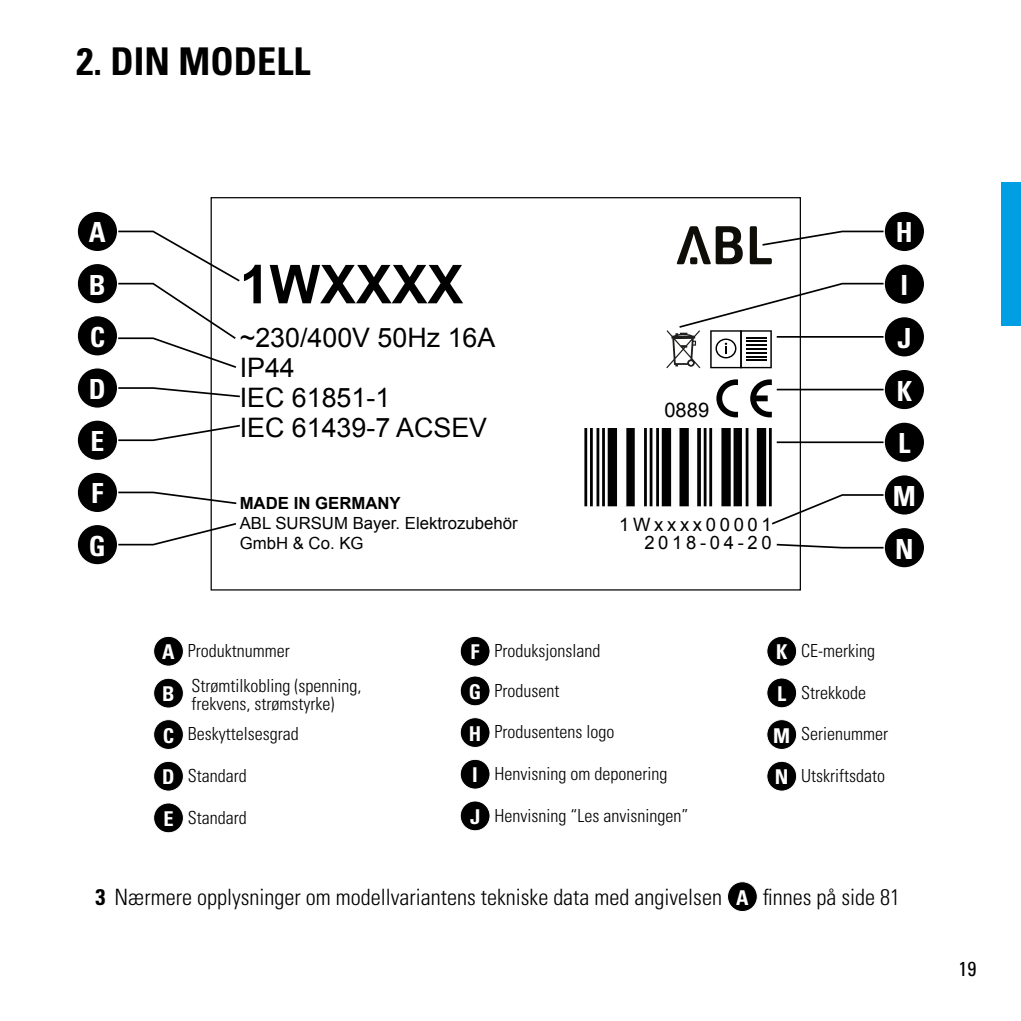
<style>
.page{position:relative;width:1021px;height:1021px;background:#fff}
.page>*{position:absolute;margin:0;border:0;box-sizing:border-box;transform-origin:0 0}
.t1{font:700 53.55px "Arial";color:#000}
.t2{font:700 condensed 38.25px "Univers";color:#000}
.t3{font:700 condensed 27.68px/52.6px "Univers";color:#fff}
.t4{font:26.78px/30.2px "Arial";color:#000}
.t5{font:300 condensed 22.5px "Univers";color:#000}
.t6{font:condensed 20.25px "Univers";color:#000}
.t7{font:20.03px "Arial";color:#000}
.t8{font:18.45px/18.4px "Arial";letter-spacing:.2em;color:#000;text-align:right}
.t9{font:300 condensed 18px/18px "Univers";color:#000;text-align:center}
.t10{font:16.65px/20px "Arial";color:#000}
.t11{font:700 16.65px "Arial";color:#000}
.t12{font:14.62px "Helvetica";color:#000}
.s1{font-weight:700;font-size:20.47px;color:#fff}
.s2{font-weight:700}
</style>
<div class="page">
<div style="left:727px;top:881px;width:30px;height:30px;background:#000;border-radius:50%"></div>
<div style="left:727px;top:881px;width:30px;height:31px;border:1px solid #fff;border-radius:50%"></div>
<div style="left:154px;top:636px;width:29px;height:30px;background:#000;border-radius:50%"></div>
<div style="left:153px;top:636px;width:31px;height:30px;border:1px solid #fff;border-radius:50%"></div>
<div style="left:460px;top:676px;width:30px;height:29px;background:#000;border-radius:50%"></div>
<div style="left:460px;top:675px;width:30px;height:31px;border:1px solid #fff;border-radius:50%"></div>
<div style="left:766px;top:719px;width:30px;height:30px;background:#000;border-radius:50%"></div>
<div style="left:766px;top:719px;width:31px;height:31px;border:1px solid #fff;border-radius:50%"></div>
<div style="left:154px;top:678px;width:29px;height:30px;background:#000;border-radius:50%"></div>
<div style="left:153px;top:677px;width:31px;height:31px;border:1px solid #fff;border-radius:50%"></div>
<div style="left:460px;top:717px;width:30px;height:30px;background:#000;border-radius:50%"></div>
<div style="left:460px;top:717px;width:30px;height:31px;border:1px solid #fff;border-radius:50%"></div>
<div style="left:766px;top:761px;width:30px;height:30px;background:#000;border-radius:50%"></div>
<div style="left:766px;top:760px;width:31px;height:31px;border:1px solid #fff;border-radius:50%"></div>
<div style="left:154px;top:719px;width:29px;height:30px;background:#000;border-radius:50%"></div>
<div style="left:153px;top:719px;width:31px;height:31px;border:1px solid #fff;border-radius:50%"></div>
<div style="left:460px;top:759px;width:30px;height:30px;background:#000;border-radius:50%"></div>
<div style="left:460px;top:758px;width:30px;height:31px;border:1px solid #fff;border-radius:50%"></div>
<div style="left:154px;top:761px;width:29px;height:30px;background:#000;border-radius:50%"></div>
<div style="left:153px;top:760px;width:31px;height:31px;border:1px solid #fff;border-radius:50%"></div>
<div style="left:460px;top:801px;width:30px;height:29px;background:#000;border-radius:50%"></div>
<div style="left:460px;top:800px;width:30px;height:31px;border:1px solid #fff;border-radius:50%"></div>
<div style="left:154px;top:803px;width:29px;height:29px;background:#000;border-radius:50%"></div>
<div style="left:153px;top:802px;width:31px;height:31px;border:1px solid #fff;border-radius:50%"></div>
<div style="left:766px;top:636px;width:30px;height:30px;background:#000;border-radius:50%"></div>
<div style="left:766px;top:636px;width:31px;height:30px;border:1px solid #fff;border-radius:50%"></div>
<div style="left:460px;top:636px;width:30px;height:30px;background:#000;border-radius:50%"></div>
<div style="left:460px;top:636px;width:30px;height:30px;border:1px solid #fff;border-radius:50%"></div>
<div style="left:766px;top:678px;width:30px;height:29px;background:#000;border-radius:50%"></div>
<div style="left:766px;top:677px;width:31px;height:31px;border:1px solid #fff;border-radius:50%"></div>
<svg style="left:676px;top:226px;width:67px;height:38px"></svg>
<svg style="left:716px;top:379px;width:22px;height:38px"></svg>
<svg style="left:750px;top:379px;width:21px;height:38px"></svg>
<img style="left:584px;top:428px;width:187px;height:78px">
<svg style="left:118px;top:230px;width:122px;height:139px"></svg>
<svg style="left:118px;top:386px;width:122px;height:12px"></svg>
<svg style="left:118px;top:423px;width:122px;height:19px"></svg>
<svg style="left:118px;top:491px;width:119px;height:14px"></svg>
<svg style="left:118px;top:521px;width:118px;height:25px"></svg>
<svg style="left:749px;top:226px;width:134px;height:38px"></svg>
<svg style="left:666px;top:282px;width:217px;height:86px"></svg>
<hr style="left:776px;top:336px;width:128px;height:2px;background:#000">
<hr style="left:776px;top:389px;width:128px;height:1px;background:#000">
<hr style="left:776px;top:441px;width:128px;height:2px;background:#000">
<svg style="left:770px;top:493px;width:113px;height:33px"></svg>
<svg style="left:776px;top:543px;width:107px;height:6px"></svg>
<div style="left:884px;top:211px;width:40px;height:41px;background:#000;border-radius:50%"></div>
<div style="left:883px;top:210px;width:42px;height:42px;border:1px solid #fff;border-radius:50%"></div>
<div style="left:884px;top:316px;width:40px;height:41px;background:#000;border-radius:50%"></div>
<div style="left:883px;top:316px;width:42px;height:42px;border:1px solid #fff;border-radius:50%"></div>
<div style="left:884px;top:369px;width:40px;height:41px;background:#000;border-radius:50%"></div>
<div style="left:883px;top:369px;width:42px;height:41px;border:1px solid #fff;border-radius:50%"></div>
<div style="left:884px;top:422px;width:40px;height:40px;background:#000;border-radius:50%"></div>
<div style="left:883px;top:421px;width:42px;height:42px;border:1px solid #fff;border-radius:50%"></div>
<div style="left:884px;top:475px;width:40px;height:40px;background:#000;border-radius:50%"></div>
<div style="left:883px;top:474px;width:42px;height:42px;border:1px solid #fff;border-radius:50%"></div>
<div style="left:884px;top:264px;width:40px;height:40px;background:#000;border-radius:50%"></div>
<div style="left:883px;top:263px;width:42px;height:42px;border:1px solid #fff;border-radius:50%"></div>
<div style="left:884px;top:527px;width:40px;height:41px;background:#000;border-radius:50%"></div>
<div style="left:883px;top:527px;width:42px;height:41px;border:1px solid #fff;border-radius:50%"></div>
<div style="left:77px;top:211px;width:41px;height:41px;background:#000;border-radius:50%"></div>
<div style="left:77px;top:210px;width:41px;height:42px;border:1px solid #fff;border-radius:50%"></div>
<div style="left:77px;top:263px;width:41px;height:41px;background:#000;border-radius:50%"></div>
<div style="left:77px;top:263px;width:41px;height:41px;border:1px solid #fff;border-radius:50%"></div>
<div style="left:77px;top:368px;width:41px;height:40px;background:#000;border-radius:50%"></div>
<div style="left:77px;top:367px;width:41px;height:42px;border:1px solid #fff;border-radius:50%"></div>
<div style="left:77px;top:472px;width:41px;height:40px;background:#000;border-radius:50%"></div>
<div style="left:77px;top:471px;width:41px;height:42px;border:1px solid #fff;border-radius:50%"></div>
<div style="left:77px;top:315px;width:41px;height:41px;background:#000;border-radius:50%"></div>
<div style="left:77px;top:315px;width:41px;height:42px;border:1px solid #fff;border-radius:50%"></div>
<div style="left:77px;top:420px;width:41px;height:40px;background:#000;border-radius:50%"></div>
<div style="left:77px;top:419px;width:41px;height:42px;border:1px solid #fff;border-radius:50%"></div>
<div style="left:77px;top:524px;width:41px;height:41px;background:#000;border-radius:50%"></div>
<div style="left:77px;top:524px;width:41px;height:41px;border:1px solid #fff;border-radius:50%"></div>
<div style="left:1001px;top:182px;width:19px;height:143px;background:#009fe3"></div>
<h2 class="t2" style="left:77px;top:38px;width:235px">2. DIN MODELL</h2>
<h3 class="t3" style="left:89px;top:206px;width:18px">A<br>B</h3>
<h3 class="t3" style="left:90px;top:310px;width:17px">C</h3>
<h3 class="t3" style="left:89px;top:363px;width:18px">D</h3>
<h3 class="t3" style="left:90px;top:415px;width:15px">E</h3>
<h3 class="t3" style="left:91px;top:467px;width:14px">F</h3>
<h3 class="t3" style="left:89px;top:519px;width:18px">G</h3>
<h1 class="t1" style="left:240px;top:249px;width:225px">1WXXXX</h1>
<h3 class="t4" style="left:240px;top:322px;width:257px">~230/400V 50Hz 16A<br>IP44<br>IEC 61851-1<br>IEC 61439-7 ACSEV</h3>
<p class="t12" style="left:289px;top:330px;width:11px">A</p>
<p class="t11" style="left:240px;top:492px;width:163px">MADE IN GERMANY</p>
<p class="t10" style="left:240px;top:513px;width:279px">ABL SURSUM Bayer. Elektrozubehör<br>GmbH &amp; Co. KG</p>
<p class="t7" style="left:664px;top:397px;width:46px">0889</p>
<p class="t8" style="left:619px;top:515px;width:154px">1Wxxxx00001<br>2018-04-20</p>
<h3 class="t3" style="left:895px;top:206px;width:18px">H</h3>
<h3 class="t3" style="left:900px;top:259px;width:9px">I</h3>
<h3 class="t3" style="left:892px;top:311px;width:25px">J<br>K<br>L<br>M</h3>
<h3 class="t3" style="left:895px;top:522px;width:20px">N</h3>
<p class="t9" style="left:162px;top:641px;width:129px"><span class="s1">A</span> Produktnummer</p>
<p class="t9" style="left:162px;top:676px;width:201px"><span class="s1">B</span> Strømtilkobling (spenning, frekvens, strømstyrke)</p>
<p class="t9" style="left:470px;top:641px;width:131px"><span class="s1">F</span> Produksjonsland</p>
<p class="t9" style="left:776px;top:641px;width:101px"><span class="s1">K</span> CE-merking</p>
<p class="t9" style="left:777px;top:683px;width:90px"><span class="s1">L</span> Strekkode</p>
<p class="t9" style="left:469px;top:681px;width:92px"><span class="s1">G</span> Produsent</p>
<p class="t9" style="left:469px;top:723px;width:147px"><span class="s1">H</span> Produsentens logo</p>
<p class="t9" style="left:163px;top:725px;width:138px"><span class="s1">C</span> Beskyttelsesgrad</p>
<p class="t9" style="left:162px;top:766px;width:86px"><span class="s1">D</span> Standard</p>
<p class="t9" style="left:472px;top:764px;width:197px"><span class="s1">I</span> Henvisning om deponering</p>
<p class="t9" style="left:163px;top:808px;width:85px"><span class="s1">E</span> Standard</p>
<p class="t9" style="left:470px;top:806px;width:220px"><span class="s1">J</span> Henvisning “Les anvisningen”</p>
<p class="t9" style="left:773px;top:725px;width:116px"><span class="s1">M</span> Serienummer</p>
<p class="t9" style="left:775px;top:766px;width:112px"><span class="s1">N</span> Utskriftsdato</p>
<p class="t5" style="left:95px;top:883px;width:806px"><span class="s2">3</span> Nærmere opplysninger om modellvariantens tekniske data med angivelsen <span class="s1">A</span> finnes på side 81</p>
<p class="t6" style="left:958px;top:956px;width:19px">19</p>
</div>
